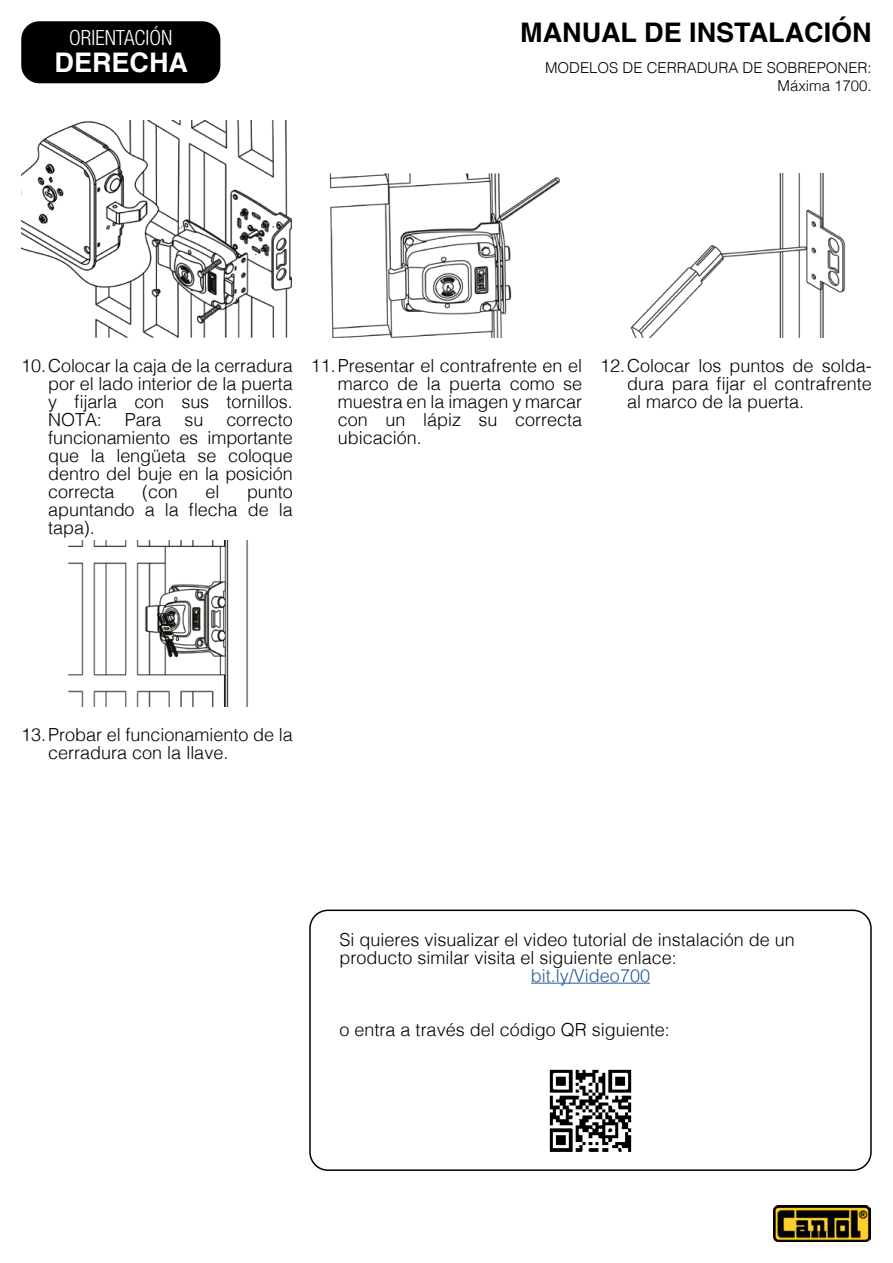
<style>
.page{position:relative;width:893px;height:1263px;background:#fff}
.page>*{position:absolute;margin:0;border:0;box-sizing:border-box;transform-origin:0 0}
.t1{font:700 27px "Helvetica";color:#000}
.t2{font:700 27px "Helvetica";color:#fff}
.t3{font:300 condensed 21px "Helvetica Neue LT Com";color:#fff}
.t4{font:300 18px/18px "Helvetica";color:#000;text-align:justify}
.t5{font:300 18px "Helvetica";color:#275b9b}
.t6{font:300 15px/18px "Helvetica";color:#000;text-align:right}
</style>
<div class="page">
<div style="left:21px;top:21px;width:199px;height:62px;background:#000;border-radius:18px"></div>
<img style="left:21px;top:121px;width:271px;height:216px">
<img style="left:329px;top:173px;width:231px;height:164px">
<img style="left:630px;top:173px;width:216px;height:164px">
<img style="left:68px;top:541px;width:180px;height:165px">
<div style="left:309px;top:909px;width:563px;height:262px;border:2px solid #000;border-radius:18px"></div>
<hr style="left:531px;top:983px;width:119px;height:1px;background:#275b9b">
<img style="left:549px;top:1069px;width:83px;height:83px">
<img style="left:774px;top:1205px;width:97px;height:37px">
<p class="t3" style="left:69px;top:26px;width:105px">ORIENTACIÓN</p>
<h1 class="t2" style="left:55px;top:46px;width:135px">DERECHA</h1>
<h1 class="t1" style="left:520px;top:16px;width:353px">MANUAL DE INSTALACIÓN</h1>
<p class="t6" style="left:545px;top:57px;width:328px">MODELOS DE CERRADURA DE SOBREPONER:<br>Máxima 1700.</p>
<p class="t4" style="left:48px;top:355px;width:246px;text-indent:-27px">10.Colocar la caja de la cerradura por el lado interior de la puerta y fijarla con sus tornillos.<br>NOTA:</p>
<p class="t4" style="left:125px;top:409px;width:38px">Para</p>
<p class="t4" style="left:184px;top:409px;width:20px">su</p>
<p class="t4" style="left:48px;top:409px;width:246px;text-indent:178px">correcto funcionamiento es importante que la lengüeta se coloque dentro del buje en la posición correcta</p>
<p class="t4" style="left:142px;top:481px;width:37px">(con</p>
<p class="t4" style="left:206px;top:481px;width:15px">el</p>
<p class="t4" style="left:48px;top:481px;width:246px;text-indent:199px">punto apuntando a la flecha de la tapa).</p>
<p class="t4" style="left:338px;top:355px;width:246px;text-indent:-27px">11.Presentar el contrafrente en el marco de la puerta como se muestra en la imagen y marcar con un lápiz su correcta ubicación.</p>
<p class="t4" style="left:627px;top:355px;width:246px;text-indent:-27px">12.Colocar los puntos de solda&shy;dura para fijar el contrafrente al marco de la puerta.</p>
<p class="t4" style="left:48px;top:724px;width:246px;text-indent:-27px">13.Probar el funcionamiento de la cerradura con la llave.</p>
<p class="t4" style="left:340px;top:929px;width:457px">Si quieres visualizar el video tutorial de instalación de un producto similar visita el siguiente enlace:</p>
<p class="t5" style="left:531px;top:960px;width:121px">bit.ly/Video700</p>
<p class="t4" style="left:340px;top:1019px;width:332px">o entra a través del código QR siguiente:</p>
</div>
